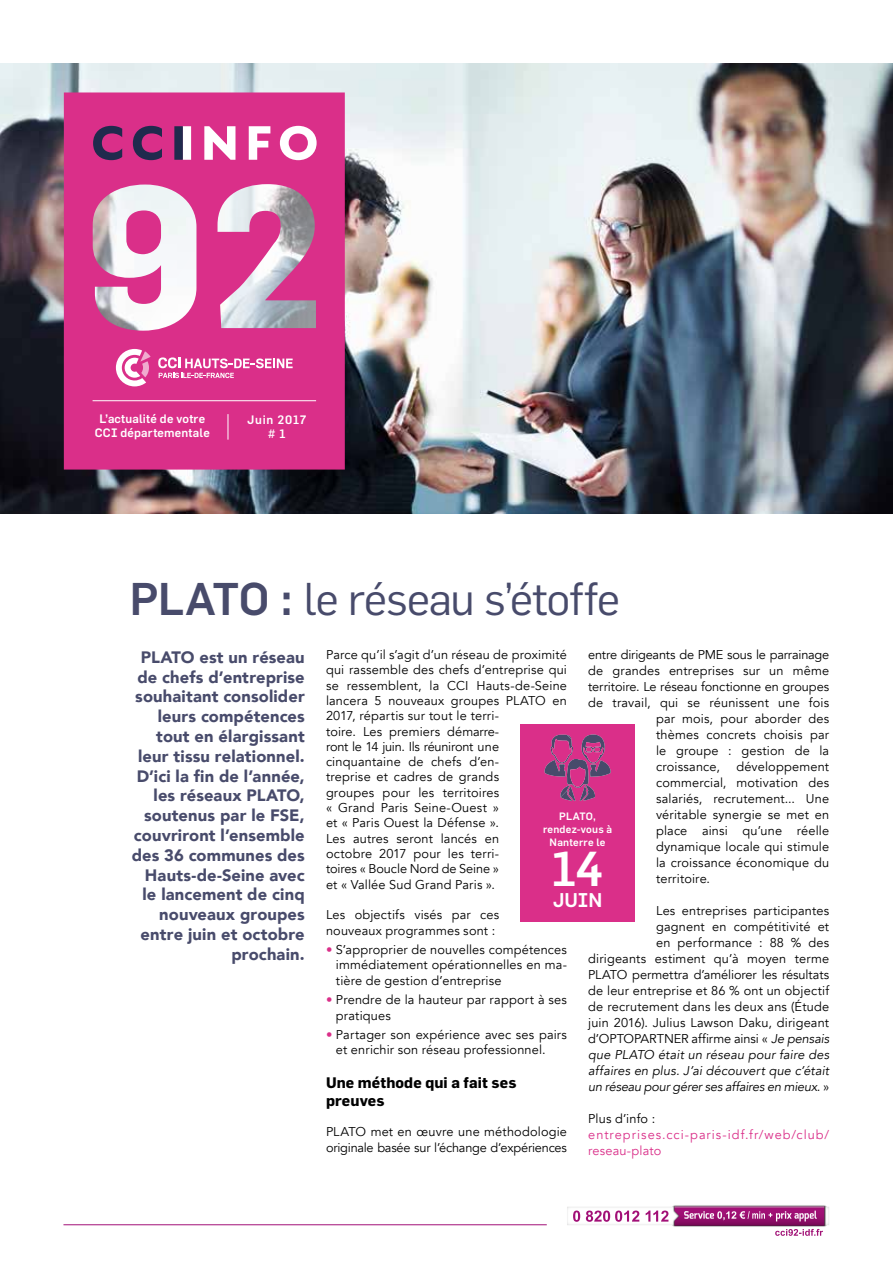
<style>
.page{position:relative;width:893px;height:1263px;background:#fff}
.page>*{position:absolute;margin:0;border:0;box-sizing:border-box;transform-origin:0 0}
.chiffre{font:500 48px "Flama";color:#fff}
.t1{font:45px "Flama";letter-spacing:-.025em;color:#484b6b}
.chiffre-2{font:500 19.5px "Flama";color:#fff}
.t2{font:900 16.5px/19.8px "Avenir";letter-spacing:.01em;color:#484b6b;text-align:right}
.t3{font:700 15px/18px "Flama";letter-spacing:.005em;color:#000}
.t4{font:12.75px/15.3px "Avenir";letter-spacing:.015em;color:#000}
.t5{font:12.75px/15.3px "Avenir";letter-spacing:-.01em;color:#000}
.t6{font:12.75px/16px "Avenir";letter-spacing:.075em;color:#da2f89}
.t7{font:12.75px "Avenir";letter-spacing:-.005em;color:#000}
.t8{font:12.75px "Avenir";letter-spacing:-.015em;color:#000}
.t9{font:500 12px/14.4px "Flama";letter-spacing:.02em;color:#fff;text-align:center}
.t10{font:500 12px/14.4px "Flama";letter-spacing:.06em;color:#fff;text-align:center}
.chiffre-3{font:500 10.5px/12.6px "Flama";letter-spacing:.02em;color:#fff;text-align:center}
.s1{font-weight:500}
.s2{font-style:italic}
.s3{color:#da2f89}
</style>
<div class="page">
<img style="left:0;top:64px;width:893px;height:449px">
<img style="left:567px;top:1207px;width:262px;height:18px">
<img style="left:673px;top:1205px;width:153px;height:22px">
<svg style="left:573px;top:1210px;width:7px;height:12px"></svg>
<svg style="left:586px;top:1210px;width:53px;height:12px"></svg>
<svg style="left:646px;top:1210px;width:22px;height:11px"></svg>
<hr style="left:63px;top:1224px;width:484px;height:1px;background:#a21077">
<div style="left:520px;top:724px;width:115px;height:198px;background:#da2f89"></div>
<svg style="left:64px;top:92px;width:281px;height:378px;fill:#da2f89"></svg>
<hr style="left:93px;top:400px;width:223px;height:1px;background:#fff">
<svg style="left:158px;top:357px;width:135px;height:21px"></svg>
<svg style="left:116px;top:349px;width:35px;height:37px"></svg>
<svg style="left:93px;top:126px;width:224px;height:34px"></svg>
<svg style="left:228px;top:414px;width:1px;height:26px"></svg>
<svg style="left:544px;top:734px;width:67px;height:67px"></svg>
<svg style="left:674px;top:1206px;width:150px;height:30px"></svg>
<p class="t9" style="left:95px;top:411px;width:117px">L’actualité de votre<br>CCI départementale</p>
<p class="t10" style="left:247px;top:412px;width:61px">Juin 2017 # 1</p>
<h2 class="t1" style="left:130px;top:572px;width:492px"><span class="s1">PLATO :</span> le réseau s’étoffe</h2>
<h3 class="t2" style="left:132px;top:647px;width:174px">PLATO est un réseau de chefs d’entreprise souhaitant consolider leurs compétences tout en élargissant leur tissu relationnel.<br>D’ici la fin de l’année, les réseaux PLATO, soutenus par le FSE, couvriront l’ensemble des 36 communes des<br>Hauts-de-Seine avec le lancement de cinq nouveaux groupes entre juin et octobre prochain.</h3>
<p class="t4" style="left:326px;top:647px;width:242px">Parce qu’il s’agit d’un réseau de proximité qui rassemble des chefs d’entreprise qui se ressemblent, la CCI Hauts-de-Seine lancera 5 nouveaux groupes PLATO en<br>2017, répartis sur tout le terri-<br>toire. Les premiers démarre-<br>ront le 14 juin. Ils réuniront une cinquantaine de chefs d’en-<br>treprise et cadres de grands<br>groupes pour les territoires<br>« Grand Paris Seine-Ouest »<br>et « Paris Ouest la Défense ».<br>Les autres seront lancés en<br>octobre 2017 pour les terri-<br>toires « Boucle Nord de Seine »<br>et « Vallée Sud Grand Paris ».</p>
<p class="t8" style="left:588px;top:647px;width:242px">entre dirigeants de PME sous le parrainage</p>
<p class="t4" style="left:588px;top:663px;width:242px">de grandes entreprises sur un même</p>
<p class="t7" style="left:588px;top:679px;width:242px">territoire. Le réseau fonctionne en groupes</p>
<p class="t4" style="left:588px;top:695px;width:242px">de travail, qui se réunissent une fois</p>
<p class="t4" style="left:656px;top:711px;width:175px">par mois, pour aborder des</p>
<p class="t4" style="left:656px;top:727px;width:175px">thèmes concrets choisis par</p>
<p class="t4" style="left:656px;top:743px;width:175px">le groupe : gestion de la</p>
<p class="t4" style="left:656px;top:759px;width:65px">croissance,</p>
<p class="t4" style="left:656px;top:759px;width:175px;line-height:16px;text-align:justify;text-indent:80px">développement commercial, motivation des salariés, recrutement... Une véritable synergie se met en place ainsi qu’une réelle dynamique locale qui stimule la croissance économique du territoire.</p>
<p class="t4" style="left:588px;top:903px;width:242px;line-height:16px;text-align:right">Les entreprises participantes<br>gagnent en compétitivité et<br>en performance : 88 % des<br>dirigeants estiment qu’à moyen terme PLATO permettra d’améliorer les résultats de leur entreprise et 86 % ont un objectif de recrutement dans les deux ans (Étude juin 2016). Julius Lawson Daku, dirigeant d’OPTOPARTNER affirme ainsi « <span class="s2">Je pensais que PLATO était un réseau pour faire des affaires en plus. J’ai découvert que c’était un réseau pour gérer ses affaires en mieux.</span> »</p>
<p class="t4" style="left:588px;top:1111px;width:69px">Plus d’info :</p>
<p class="t6" style="left:588px;top:1126px;width:242px">entreprises.cci-paris-idf.fr/web/club/ reseau-plato</p>
<p class="chiffre-3" style="left:543px;top:810px;width:71px">PLATO, rendez-vous à<br>Nanterre le</p>
<p class="chiffre" style="left:552px;top:840px;width:53px">14</p>
<p class="chiffre-2" style="left:553px;top:888px;width:51px">JUIN</p>
<p class="t4" style="left:326px;top:907px;width:175px">Les objectifs visés par ces nouveaux programmes sont :</p>
<p class="t4" style="left:336px;top:942px;width:233px;text-align:justify;text-indent:-10px"><span class="s3">•</span> S’approprier de nouvelles compétences immédiatement opérationnelles en ma&shy;tière de gestion d’entreprise</p>
<p class="t4" style="left:336px;top:992px;width:233px;text-indent:-10px"><span class="s3">•</span> Prendre de la hauteur par rapport à ses pratiques</p>
<p class="t4" style="left:336px;top:1027px;width:233px;text-indent:-10px"><span class="s3">•</span> Partager son expérience avec ses pairs et enrichir son réseau professionnel.</p>
<h4 class="t3" style="left:326px;top:1073px;width:192px">Une méthode qui a fait ses preuves</h4>
<p class="t5" style="left:326px;top:1124px;width:242px">PLATO met en œuvre une méthodologie originale basée sur l’échange d’expériences</p>
</div>
